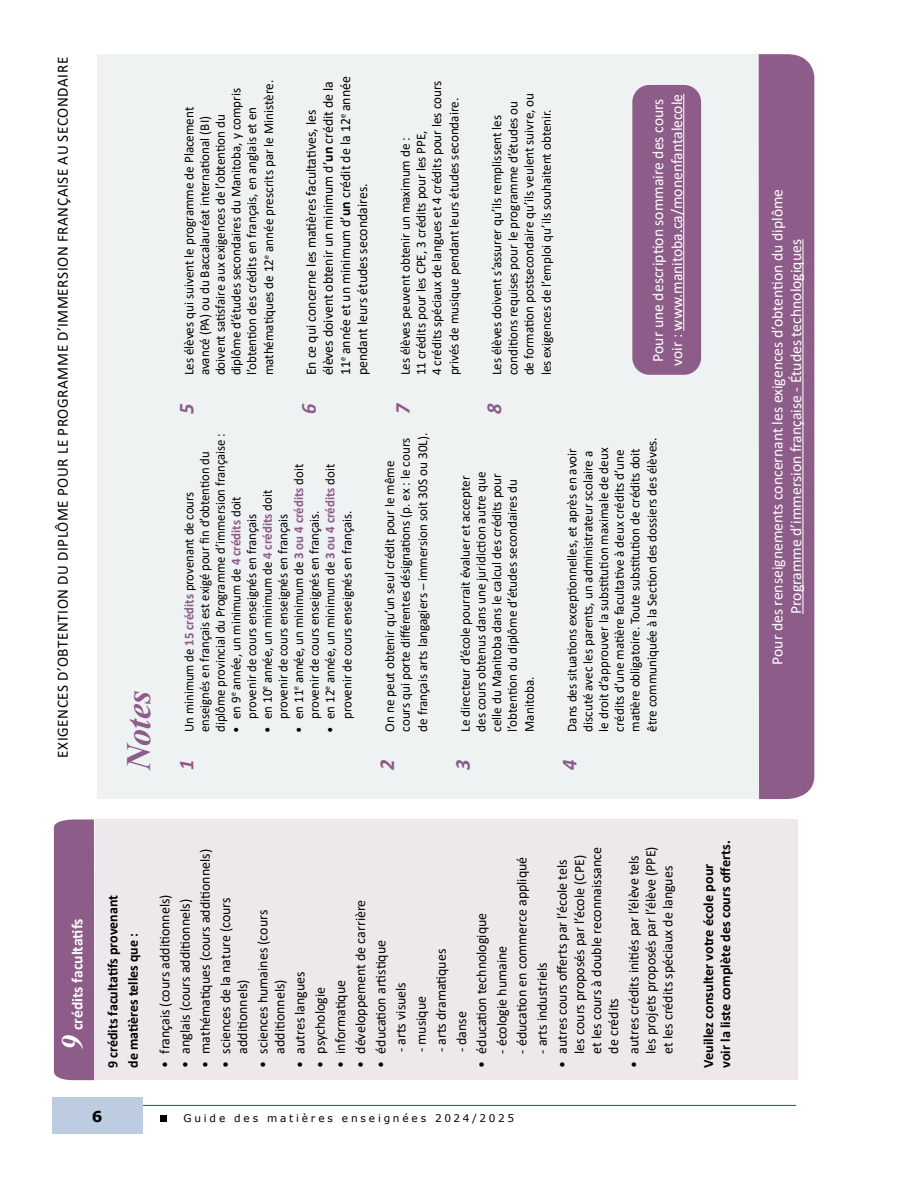
<style>
.page{position:relative;width:918px;height:1188px;background:#fff}
.page>*{position:absolute;margin:0;border:0;box-sizing:border-box;transform-origin:0 0}
.t1{font:italic 700 34.2px "Times New Roman";color:#8d5c89}
.t2{font:italic 700 21.3px "Calibri";color:#8d5c89;scale:.95 1}
.t3{font:15.6px/18.8px "Calibri";color:#fff}
.t4{font:15.6px "Calibri";letter-spacing:.04em;color:#000}
.t5{font:700 15.6px "Calibri";color:#fff}
.t6{font:700 15px "Verdana";color:#000}
.t7{font:14.25px/17.1px "Calibri";color:#000}
.t8{font:700 14.25px/17.1px "Calibri";color:#000}
.t9{font:13.5px/15.8px "Calibri";color:#000}
.t10{font:13.5px/15.6px "Calibri";color:#000;scale:.95 1}
.t11{font:13.5px/15.6px "Calibri";color:#000;scale:.94 1}
.t12{font:10.5px "Verdana";letter-spacing:.265em;color:#000}
.s1{font-weight:700}
.s2{font-weight:700;color:#8d5c89}
.s3{font-size:12.9px}
.s4{font-family:"Times New Roman";font-style:italic;font-size:30px}
</style>
<div class="page">
<hr style="left:52px;top:1105px;width:744px;height:1px;background:#006db7">
<div style="left:52px;top:1097px;width:91px;height:37px;background:#becce1"></div>
<div style="left:160px;top:1115px;width:7px;height:7px;background:#000"></div>
<div style="left:54px;top:819px;width:41px;height:261px;background:#8d5c89"></div>
<div style="left:95px;top:819px;width:703px;height:261px;background:#eee7ec"></div>
<div style="left:97px;top:54px;width:679px;height:745px;background:#eef2f3"></div>
<div style="left:758px;top:54px;width:56px;height:745px;background:#8d5c89"></div>
<hr style="left:802px;top:239px;width:1px;height:375px;background:#fff">
<div style="left:632px;top:85px;width:69px;height:290px;background:#8d5c89;border-radius:17px"></div>
<hr style="left:683px;top:94px;width:1px;height:237px;background:#fff">
<p class="t4" style="left:52px;top:758px;width:702px;rotate:-90deg">EXIGENCES D’OBTENTION DU DIPLÔME POUR LE PROGRAMME D’IMMERSION FRANÇAISE AU SECONDAIRE</p>
<p class="t1" style="left:115px;top:770px;width:81px;rotate:-90deg">Notes</p>
<p class="t9" style="left:181px;top:375px;width:289px;rotate:-90deg">Les élèves qui suivent le programme de Placement avancé (PA) ou du Baccalauréat international (BI) doivent satisfaire aux exigences de l’obtention du diplôme d’études secondaires du Manitoba, y compris l’obtention des crédits en français, en anglais et en</p>
<p class="t9" style="left:260px;top:375px;width:297px;rotate:-90deg">mathématiques de 12<sup>e</sup> année prescrits par le Ministère.</p>
<p class="t2" style="left:171px;top:414px;width:12px;rotate:-90deg">5</p>
<p class="t7" style="left:302px;top:375px;width:301px;rotate:-90deg">En ce qui concerne les matières facultatives, les élèves doivent obtenir un minimum d’<span class="s1">un</span> crédit de la 11<sup>e</sup> année et un minimum d’<span class="s1">un</span> crédit de la 12<sup>e</sup> année pendant leurs études secondaires.</p>
<p class="t2" style="left:294px;top:414px;width:12px;rotate:-90deg">6</p>
<p class="t11" style="left:181px;top:732px;width:319px;rotate:-90deg">Un minimum de <span class="s2">15 crédits</span> provenant de cours<br>enseignés en français est exigé pour fin d’obtention du diplôme provincial du Programme d’immersion française :</p>
<p class="t10" style="left:290px;top:719px;width:270px;text-indent:-14px;rotate:-90deg">• en 11<sup>e</sup> année, un minimum de <span class="s2">3 ou 4 crédits</span> doit provenir de cours enseignés en français.</p>
<p class="t10" style="left:321px;top:719px;width:270px;line-height:17.1px;text-indent:-14px;rotate:-90deg">• en 12<sup>e</sup> année, un minimum de <span class="s2">3 ou 4 crédits</span> doit provenir de cours enseignés en français.</p>
<p class="t10" style="left:228px;top:733px;width:251px;text-align:center;rotate:-90deg">• en 9<sup>e</sup> année, un minimum de <span class="s2">4 crédits</span> doit provenir de cours enseignés en français</p>
<p class="t10" style="left:259px;top:719px;width:243px;text-indent:-14px;rotate:-90deg">• en 10<sup>e</sup> année, un minimum de <span class="s2">4 crédits</span> doit provenir de cours enseignés en français</p>
<p class="t9" style="left:397px;top:375px;width:296px;rotate:-90deg">Les élèves peuvent obtenir un maximum de :<br>11 crédits pour les CPE, 3 crédits pour les PPE,<br>4 crédits spéciaux de langues et 4 crédits pour les cours</p>
<p class="t9" style="left:446px;top:375px;width:279px;rotate:-90deg">privés de musique pendant leurs études secondaire.</p>
<p class="t2" style="left:388px;top:414px;width:13px;rotate:-90deg">7</p>
<p class="t9" style="left:488px;top:375px;width:284px;line-height:16.5px;rotate:-90deg">Les élèves doivent s’assurer qu’ils remplissent les conditions requises pour le programme d’études ou de formation postsecondaire qu’ils veulent suivre, ou les exigences de l’emploi qu’ils souhaitent obtenir.</p>
<p class="t2" style="left:479px;top:414px;width:12px;rotate:-90deg">8</p>
<p class="t9" style="left:382px;top:732px;width:295px;rotate:-90deg">On ne peut obtenir qu’un seul crédit pour le même cours qui porte différentes désignations (p. ex : le cours</p>
<p class="t9" style="left:414px;top:732px;width:301px;rotate:-90deg">de français arts langagiers <span class="s3">–</span> immersion soit 30S ou 30L).</p>
<p class="t9" style="left:457px;top:732px;width:262px;rotate:-90deg">Le directeur d’école pourrait évaluer et accepter des cours obtenus dans une juridiction autre que celle du Manitoba dans le calcul des crédits pour l’obtention du diplôme d’études secondaires du</p>
<p class="t9" style="left:521px;top:732px;width:57px;rotate:-90deg">Manitoba.</p>
<p class="t3" style="left:648px;top:366px;width:274px;rotate:-90deg">Pour une description sommaire des cours voir : www.manitoba.ca/monenfantalecole</p>
<p class="t9" style="left:564px;top:732px;width:286px;rotate:-90deg">Dans des situations exceptionnelles, et après en avoir discuté avec les parents, un administrateur scolaire a le droit d’approuver la substitution maximale de deux crédits d’une matière facultative à deux crédits d’une matière obligatoire. Toute substitution de crédits doit</p>
<p class="t9" style="left:644px;top:732px;width:296px;rotate:-90deg">être communiquée à la Section des dossiers des élèves.</p>
<p class="t2" style="left:171px;top:770px;width:12px;rotate:-90deg">1</p>
<p class="t2" style="left:372px;top:770px;width:12px;rotate:-90deg">2</p>
<p class="t2" style="left:448px;top:770px;width:12px;rotate:-90deg">3</p>
<p class="t2" style="left:555px;top:770px;width:12px;rotate:-90deg">4</p>
<p class="t5" style="left:66px;top:1050px;width:133px;rotate:-90deg"><span class="s4">9</span> crédits facultatifs</p>
<p class="t8" style="left:104px;top:1068px;width:174px;rotate:-90deg">9 crédits facultatifs provenant</p>
<p class="t8" style="left:124px;top:1068px;width:136px;rotate:-90deg">de matières telles que :</p>
<p class="t7" style="left:196px;top:1068px;width:220px;rotate:-90deg">• mathématiques (cours additionnels)</p>
<p class="t7" style="left:156px;top:1068px;width:175px;rotate:-90deg">• français (cours additionnels)</p>
<p class="t7" style="left:176px;top:1068px;width:170px;rotate:-90deg">• anglais (cours additionnels)</p>
<p class="t7" style="left:216px;top:1054px;width:158px;text-indent:-14px;rotate:-90deg">• sciences de la nature (cours additionnels)</p>
<p class="t7" style="left:254px;top:1054px;width:145px;text-indent:-14px;rotate:-90deg">• sciences humaines (cours additionnels)</p>
<p class="t7" style="left:352px;top:1068px;width:170px;rotate:-90deg">• développement de carrière</p>
<p class="t7" style="left:372px;top:1068px;width:129px;rotate:-90deg">• éducation artistique</p>
<p class="t7" style="left:291px;top:1068px;width:98px;rotate:-90deg">• autres langues</p>
<p class="t7" style="left:311px;top:1068px;width:82px;rotate:-90deg">• psychologie</p>
<p class="t7" style="left:331px;top:1068px;width:90px;rotate:-90deg">• informatique</p>
<p class="t7" style="left:392px;top:1052px;width:72px;rotate:-90deg">- arts visuels</p>
<p class="t7" style="left:432px;top:1052px;width:105px;rotate:-90deg">- arts dramatiques</p>
<p class="t7" style="left:412px;top:1052px;width:58px;rotate:-90deg">- musique</p>
<p class="t7" style="left:452px;top:1052px;width:43px;rotate:-90deg">- danse</p>
<p class="t7" style="left:513px;top:1054px;width:198px;rotate:-90deg">- éducation en commerce appliqué</p>
<p class="t7" style="left:473px;top:1068px;width:157px;rotate:-90deg">• éducation technologique</p>
<p class="t7" style="left:493px;top:1054px;width:109px;rotate:-90deg">- écologie humaine</p>
<p class="t7" style="left:533px;top:1054px;width:93px;rotate:-90deg">- arts industriels</p>
<p class="t7" style="left:553px;top:1054px;width:208px;text-indent:-14px;rotate:-90deg">• autres cours offerts par l’école tels les cours proposés par l’école (CPE) et les cours à double reconnaissance de crédits</p>
<p class="t7" style="left:625px;top:1054px;width:209px;text-indent:-14px;rotate:-90deg">• autres crédits initiés par l’élève tels les projets proposés par l’élève (PPE) et les crédits spéciaux de langues</p>
<p class="t8" style="left:700px;top:1068px;width:229px;rotate:-90deg">Veuillez consulter votre école pour voir la liste complète des cours offerts.</p>
<p class="t6" style="left:92px;top:1106px;width:12px">6</p>
<p class="t12" style="left:184px;top:1111px;width:332px">Guide des matières enseignées 2024/2025</p>
<p class="t3" style="left:767px;top:665px;width:477px;rotate:-90deg">Pour des renseignements concernant les exigences d’obtention du diplôme</p>
<p class="t3" style="left:786px;top:614px;width:376px;rotate:-90deg">Programme d’immersion française - Études technologiques</p>
</div>
